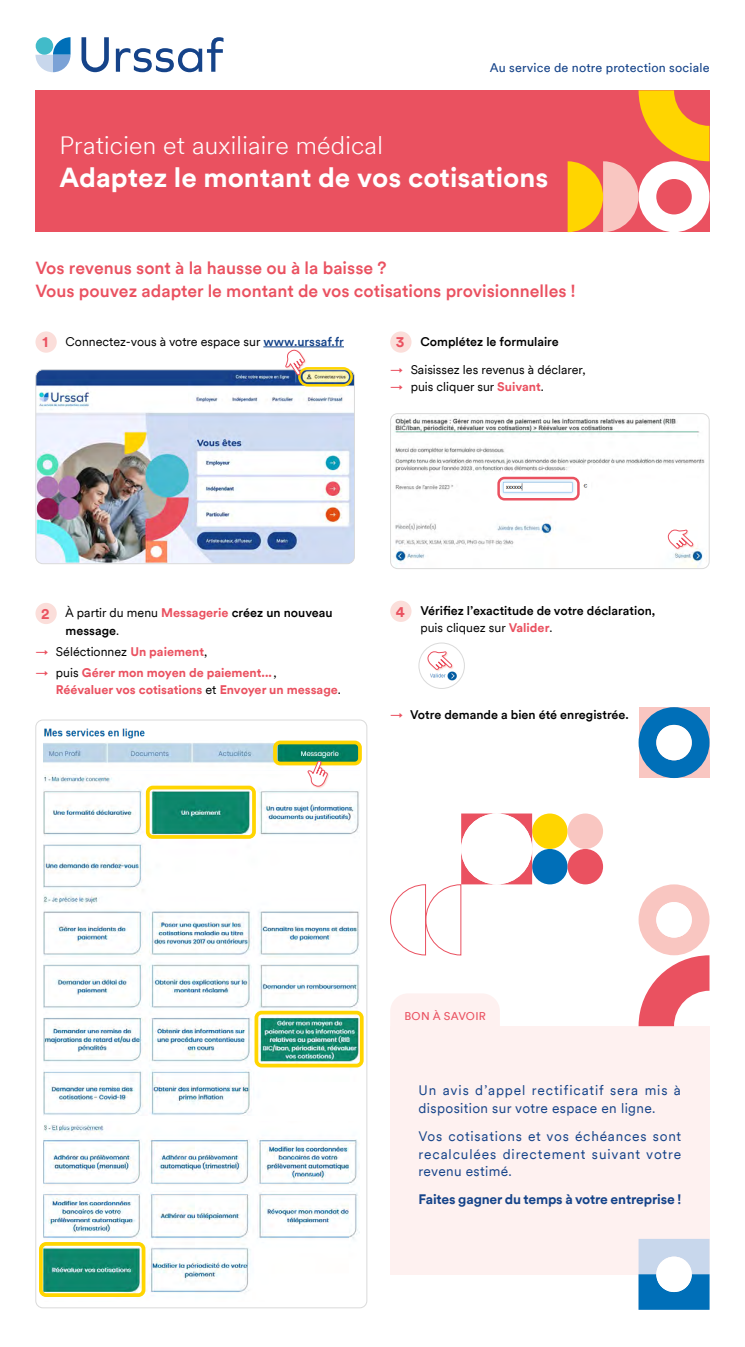
<style>
.page{position:relative;width:745px;height:1347px;background:#fff}
.page>*{position:absolute;margin:0;border:0;box-sizing:border-box;transform-origin:0 0}
.Couv_1{font:700 27.5px "Circular";color:#fff}
.Couv_1-2{font:300 25px "Circular";letter-spacing:.01em;color:#fff}
.Texte_Grand{font:500 17.5px "Circular";color:#ea5160}
.Etape_Num{font:700 15px "Circular";color:#ea5160}
.Texte{font:13.75px/17.5px "Circular";letter-spacing:.06em;color:#154389;text-align:justify}
.Texte-2{font:13.75px/17.5px "Circular";letter-spacing:.025em;color:#154389}
.Texte-3{font:700 13.75px "Circular";letter-spacing:-.01em;color:#154389}
.Texte-4{font:500 12.5px/17.5px "Circular";color:#000}
.Texte_Liste{font:12.5px "Circular";color:#000}
.Texte_Liste-2{font:700 12.5px/17.5px "Circular";color:#ea5160}
.Texte-5{font:12.5px "Circular";color:#000}
.t1{font:12.5px "Circular";letter-spacing:.015em;color:#154389}
.Texte_Liste-3{font:500 12.5px "Circular";color:#000}
.t2{font:11.25px "Circular";letter-spacing:.025em;color:#ea5160}
.s1{font-weight:500;color:#154389}
.s2{color:#ea5160}
.s3{font-weight:700;color:#ea5160}
.s4{font-weight:400}
.s5{font-weight:400;color:#000}
.s6{font-weight:400;color:#ea5160}
</style>
<div class="page">
<div style="left:35px;top:90px;width:674px;height:142px;background:#ea5160"></div>
<svg style="left:567px;top:90px;width:142px;height:142px"></svg>
<svg style="left:81px;top:37px;width:28px;height:35px"></svg>
<svg style="left:116px;top:37px;width:107px;height:35px"></svg>
<svg style="left:35px;top:37px;width:35px;height:35px"></svg>
<div style="left:36px;top:37px;width:17px;height:18px;background:#41bbc9;border-radius:50%"></div>
<hr style="left:263px;top:346px;width:81px;height:1px;background:#154389">
<div style="left:35px;top:331px;width:22px;height:22px;background:#fbdeda;border-radius:50%"></div>
<img style="left:37px;top:370px;width:317px;height:193px">
<div style="left:35px;top:369px;width:319px;height:195px;border:1px solid #dadada;border-radius:7px"></div>
<div style="left:298px;top:367px;width:54px;height:19px;border:2px solid #ffd500;border-radius:8px"></div>
<div style="left:285px;top:350px;width:21px;height:27px;background:#ee7658;opacity:.3"></div>
<svg style="left:285px;top:349px;width:20px;height:26px"></svg>
<div style="left:35px;top:603px;width:22px;height:21px;background:#fbdeda;border-radius:50%"></div>
<img style="left:43px;top:774px;width:316px;height:341px">
<img style="left:43px;top:1123px;width:316px;height:174px">
<div style="left:146px;top:785px;width:110px;height:53px;border:4px solid #ffd500;border-radius:5px"></div>
<div style="left:254px;top:1010px;width:109px;height:57px;border:4px solid #ffd500;border-radius:5px"></div>
<div style="left:39px;top:1242px;width:106px;height:54px;border:4px solid #ffd500;border-radius:5px"></div>
<img style="left:44px;top:728px;width:101px;height:11px">
<img style="left:43px;top:743px;width:316px;height:23px">
<div style="left:273px;top:740px;width:88px;height:25px;border:4px solid #ffd500;border-radius:5px"></div>
<div style="left:307px;top:760px;width:22px;height:28px;background:#ee7658;opacity:.3"></div>
<svg style="left:307px;top:760px;width:21px;height:27px"></svg>
<div style="left:390px;top:331px;width:21px;height:22px;background:#fbdeda;border-radius:50%"></div>
<img style="left:392px;top:415px;width:313px;height:152px">
<div style="left:390px;top:413px;width:319px;height:156px;border:1px solid #dadada;border-radius:7px"></div>
<img style="left:490px;top:474px;width:100px;height:25px">
<div style="left:497px;top:477px;width:82px;height:23px;border:2px solid #ea5160;border-radius:6px"></div>
<div style="left:667px;top:529px;width:27px;height:21px;background:#ee7658;opacity:.3"></div>
<svg style="left:667px;top:529px;width:25px;height:20px"></svg>
<div style="left:390px;top:600px;width:21px;height:22px;background:#fbdeda;border-radius:50%"></div>
<img style="left:418px;top:643px;width:46px;height:45px;border-radius:23px">
<div style="left:418px;top:642px;width:46px;height:47px;border:1px solid #dadada;border-radius:50%"></div>
<div style="left:427px;top:651px;width:26px;height:20px;background:#ee7658;opacity:.3"></div>
<svg style="left:427px;top:651px;width:25px;height:19px"></svg>
<div style="left:390px;top:1026px;width:319px;height:248px;background:#fef1f0"></div>
<div style="left:390px;top:994px;width:109px;height:32px;background:#fef1f0"></div>
<svg style="left:638px;top:1239px;width:71px;height:70px;background:#67a4d2"></svg>
<div style="left:656px;top:1256px;width:35px;height:36px;background:#fff;border-radius:50%"></div>
<svg style="left:638px;top:884px;width:71px;height:142px"></svg>
<svg style="left:390px;top:813px;width:212px;height:142px"></svg>
<div style="left:461px;top:813px;width:70px;height:71px;background:#fff;border-radius:35px"></div>
<svg style="left:638px;top:707px;width:71px;height:71px;background:#4688bb"></svg>
<div style="left:656px;top:725px;width:35px;height:35px;background:#fff;border-radius:50%"></div>
<p class="t1" style="left:489px;top:59px;width:221px">Au service de notre protection sociale</p>
<p class="Couv_1-2" style="left:59px;top:129px;width:325px">Praticien et auxiliaire médical</p>
<p class="Couv_1" style="left:59px;top:159px;width:490px">Adaptez le montant de vos cotisations</p>
<p class="Texte_Grand" style="left:35px;top:256px;width:352px">Vos revenus sont à la hausse ou à la baisse ?</p>
<p class="Texte_Grand" style="left:35px;top:279px;width:541px">Vous pouvez adapter le montant de vos cotisations provisionnelles !</p>
<p class="Etape_Num" style="left:43px;top:332px;width:7px">1</p>
<p class="Texte-5" style="left:66px;top:333px;width:280px">Connectez-vous à votre espace sur <span class="s1">www.urssaf.fr</span></p>
<p class="Etape_Num" style="left:395px;top:332px;width:10px">3</p>
<p class="Texte-4" style="left:420px;top:332px;width:140px">Complétez le formulaire</p>
<p class="Texte_Liste" style="left:390px;top:361px;width:197px"><span class="s2">→</span> Saisissez les revenus à déclarer,</p>
<p class="Texte_Liste" style="left:390px;top:378px;width:155px"><span class="s2">→</span> puis cliquer sur <span class="s3">Suivant</span>.</p>
<p class="Etape_Num" style="left:41px;top:603px;width:10px">2</p>
<p class="Texte-4" style="left:65px;top:603px;width:269px"><span class="s4">À partir du menu</span> <span class="s3">Messagerie</span> créez un nouveau message<span class="s4">.</span></p>
<p class="Texte_Liste" style="left:35px;top:643px;width:173px"><span class="s2">→</span> Séléctionnez <span class="s3">Un paiement</span>,</p>
<p class="Texte_Liste-2" style="left:56px;top:663px;width:286px;text-indent:-20px"><span class="s4">→</span> <span class="s5">puis</span> Gérer mon moyen de paiement...<span class="s5">,<br></span>Réévaluer vos cotisations <span class="s5">et</span> Envoyer un message<span class="s5">.</span></p>
<p class="Etape_Num" style="left:395px;top:601px;width:11px">4</p>
<p class="Texte-4" style="left:420px;top:601px;width:236px">Vérifiez l’exactitude de votre déclaration, <span class="s4">puis cliquez sur</span> <span class="s3">Valider</span><span class="s4">.</span></p>
<p class="Texte_Liste-3" style="left:390px;top:706px;width:240px"><span class="s6">→</span> Votre demande a bien été enregistrée.</p>
<p class="t2" style="left:404px;top:1008px;width:83px">BON À SAVOIR</p>
<p class="Texte-2" style="left:418px;top:1081px;width:264px">Un avis d’appel rectificatif sera mis à disposition sur votre espace en ligne.</p>
<p class="Texte" style="left:418px;top:1126px;width:264px">Vos cotisations et vos échéances sont recalculées directement suivant votre revenu estimé.</p>
<p class="Texte-3" style="left:418px;top:1189px;width:264px">Faites gagner du temps à votre entreprise !</p>
</div>
